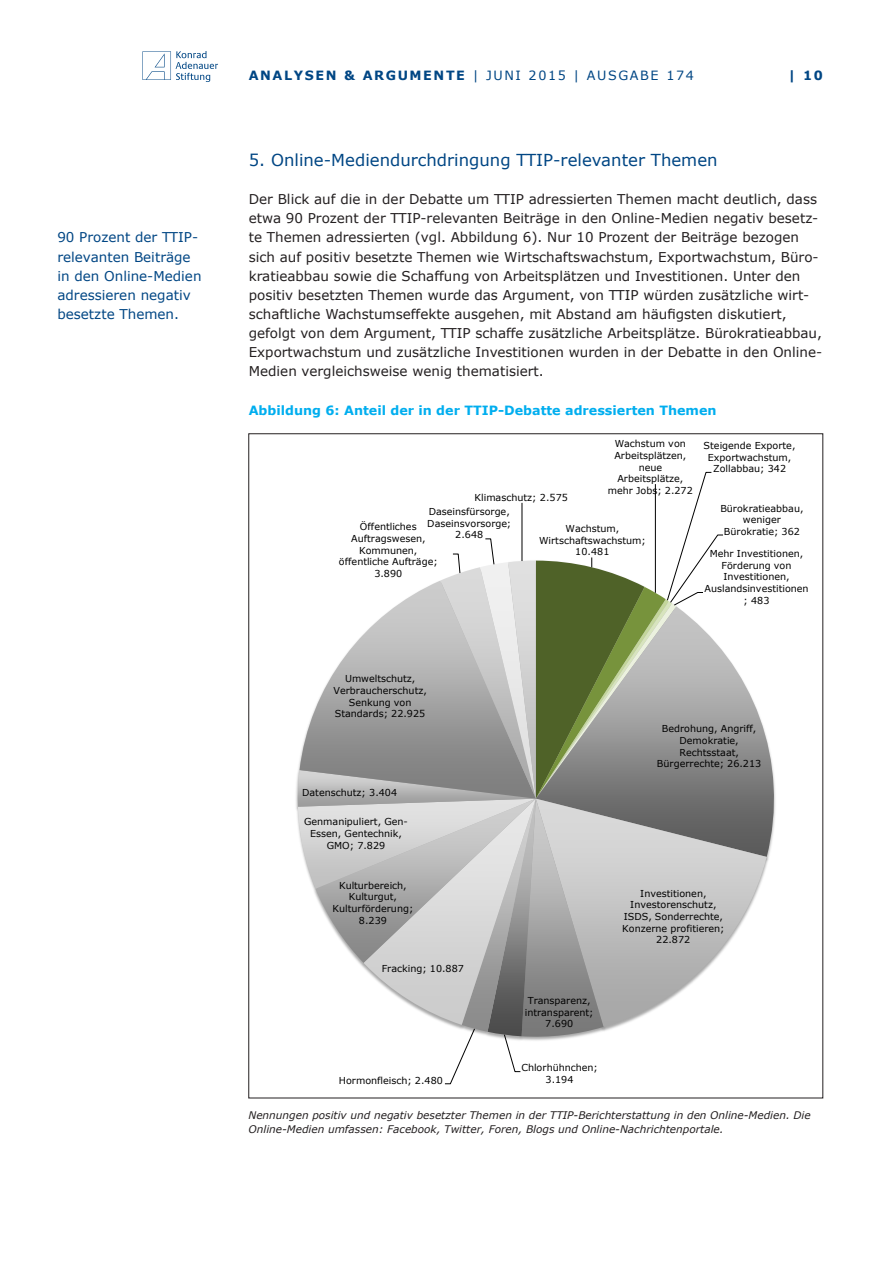
<style>
.page{position:relative;width:893px;height:1263px;background:#fff}
.page>*{position:absolute;margin:0;border:0;box-sizing:border-box;transform-origin:0 0}
.AA_ZÜ{font:16.5px "Verdana";color:#004684}
.AA_Fließtext{font:13.5px/19.2px "Verdana";color:#231f20}
.AA_Marginaltexte_9{font:13.5px/19.2px "Verdana";color:#004684}
.Tabelle_bold_cyan{font:700 12.75px "Verdana";color:#00aeef}
.t1{font:12.75px "Verdana";letter-spacing:.125em;color:#004684}
.t2{font:700 12.75px "Verdana";color:#004684}
.Tabelle_Quelle{font:italic 10.5px/14.4px "Verdana";color:#231f20}
.t3{font:9.6px/11.6px "Verdana";color:#000;text-align:center}
.s1{font-weight:700}
</style>
<div class="page">
<svg style="left:142px;top:51px;width:76px;height:31px"></svg>
<svg style="left:724px;top:653px;width:52px;height:204px"></svg>
<svg style="left:724px;top:799px;width:43px;height:150px"></svg>
<svg style="left:297px;top:579px;width:147px;height:444px"></svg>
<svg style="left:444px;top:471px;width:280px;height:613px"></svg>
<p class="AA_Marginaltexte_9" style="left:57px;top:228px;width:146px">90 Prozent der TTIP&shy;relevanten Beiträge in den Online-Medien adressieren negativ besetzte Themen.</p>
<h3 class="t1" style="left:249px;top:67px;width:447px"><span class="s1">ANALYSEN &amp; ARGUMENTE</span> | JUNI 2015 | AUSGABE 174</h3>
<h3 class="t2" style="left:789px;top:66px;width:36px">| 10</h3>
<p class="AA_ZÜ" style="left:249px;top:148px;width:470px">5. Online-Mediendurchdringung TTIP-relevanter Themen</p>
<p class="AA_Fließtext" style="left:249px;top:189px;width:575px">Der Blick auf die in der Debatte um TTIP adressierten Themen macht deutlich, dass etwa 90 Prozent der TTIP-relevanten Beiträge in den Online-Medien negativ besetz&shy;te Themen adressierten (vgl. Abbildung 6). Nur 10 Prozent der Beiträge bezogen sich auf positiv besetzte Themen wie Wirtschaftswachstum, Exportwachstum, Büro&shy;kratieabbau sowie die Schaffung von Arbeitsplätzen und Investitionen. Unter den positiv besetzten Themen wurde das Argument, von TTIP würden zusätzliche wirt&shy;schaftliche Wachstumseffekte ausgehen, mit Abstand am häufigsten diskutiert, gefolgt von dem Argument, TTIP schaffe zusätzliche Arbeitsplätze. Bürokratieabbau, Exportwachstum und zusätzliche Investitionen wurden in der Debatte in den Online-Medien vergleichsweise wenig thematisiert.</p>
<p class="Tabelle_bold_cyan" style="left:249px;top:401px;width:469px">Abbildung 6: Anteil der in der TTIP-Debatte adressierten Themen</p>
<p class="t3" style="left:608px;top:438px;width:87px">Wachstum von<br>Arbeitsplätzen, neue<br>Arbeitsplätze, mehr Jobs; 2.272</p>
<p class="t3" style="left:704px;top:440px;width:93px">Steigende Exporte,<br>Exportwachstum,<br>Zollabbau; 342</p>
<p class="t3" style="left:720px;top:502px;width:85px">Bürokratieabbau, weniger<br>Bürokratie; 362</p>
<p class="t3" style="left:704px;top:548px;width:106px">Mehr Investitionen,<br>Förderung von<br>Investitionen,<br>Auslandsinvestitionen ; 483</p>
<p class="t3" style="left:475px;top:492px;width:95px">Klimaschutz; 2.575</p>
<p class="t3" style="left:427px;top:506px;width:85px">Daseinsfürsorge,<br>Daseinsvorsorge;<br>2.648</p>
<p class="t3" style="left:339px;top:521px;width:100px">Öffentliches<br>Auftragswesen,<br>Kommunen, öffentliche Aufträge;<br>3.890</p>
<p class="t3" style="left:539px;top:523px;width:108px">Wachstum,<br>Wirtschaftswachstum;<br>10.481</p>
<p class="t3" style="left:333px;top:673px;width:95px">Umweltschutz,<br>Verbraucherschutz,<br>Senkung von<br>Standards; 22.925</p>
<p class="t3" style="left:302px;top:786px;width:97px">Datenschutz; 3.404</p>
<p class="t3" style="left:304px;top:816px;width:105px">Genmanipuliert, Gen-<br>Essen, Gentechnik,<br>GMO; 7.829</p>
<p class="t3" style="left:333px;top:879px;width:82px">Kulturbereich,<br>Kulturgut,<br>Kulturförderung;<br>8.239</p>
<p class="t3" style="left:382px;top:962px;width:84px">Fracking; 10.887</p>
<p class="t3" style="left:525px;top:995px;width:70px">Transparenz, intransparent;<br>7.690</p>
<p class="t3" style="left:521px;top:1062px;width:78px">Chlorhühnchen;</p>
<p class="t3" style="left:339px;top:1074px;width:106px">Hormonfleisch; 2.480</p>
<p class="t3" style="left:545px;top:1073px;width:29px">3.194</p>
<p class="t3" style="left:657px;top:723px;width:106px">Bedrohung, Angriff,<br>Demokratie,<br>Rechtsstaat,<br>Bürgerrechte; 26.213</p>
<p class="t3" style="left:622px;top:887px;width:104px">Investitionen,<br>Investorenschutz,<br>ISDS, Sonderrechte,<br>Konzerne profitieren;<br>22.872</p>
<p class="Tabelle_Quelle" style="left:249px;top:1108px;width:564px">Nennungen positiv und negativ besetzter Themen in der TTIP-Berichterstattung in den Online-Medien. Die<br>Online-Medien umfassen: Facebook, Twitter, Foren, Blogs und Online-Nachrichtenportale.</p>
</div>
